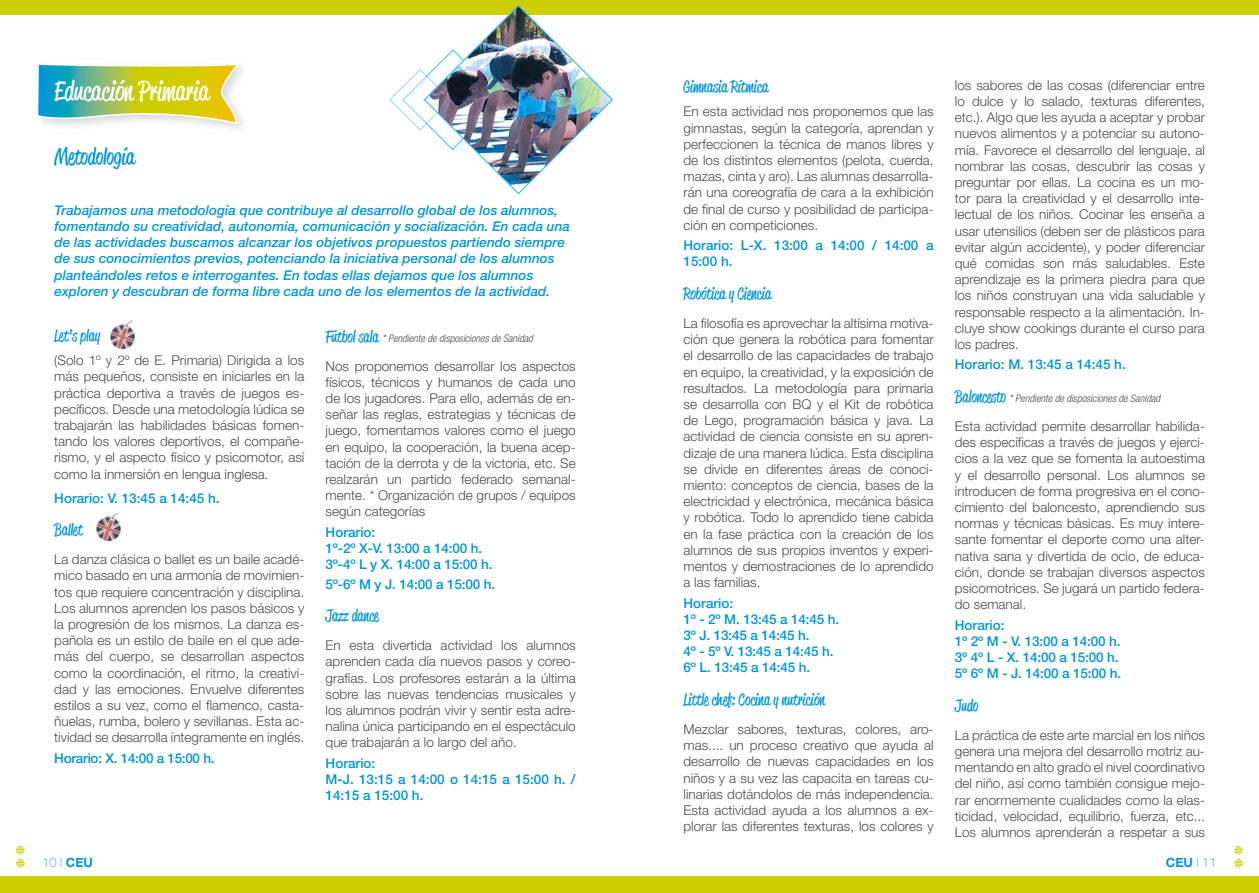
<style>
.page{position:relative;width:1259px;height:893px;background:#fff}
.page>*{position:absolute;margin:0;border:0;box-sizing:border-box;transform-origin:0 0}
.t1{font:27px "Reklame Script";color:#fff}
.t2{font:22.5px "Reklame Script";color:#0095db}
.t3{font:16.5px "Reklame Script";color:#0095db}
.t4{font:300 13.5px/16.2px "Helvetica Neue";color:#4a4a49;text-align:justify}
.t5{font:italic 500 13.5px/16.2px "Helvetica Neue";color:#0095db}
.t6{font:500 13.5px/16.2px "Helvetica Neue";color:#0095db}
.t7{font:500 13.5px "Helvetica Neue";letter-spacing:-.02em;color:#0095db}
.t8{font:100 12.75px "Helvetica Neue";color:#0095db}
.t9{font:700 12.75px "Helvetica Neue";color:#0095db}
.t10{font:italic 300 condensed 10.5px "Helvetica Neue";color:#4a4a49}
.s1{font-family:"Reklame Script";font-weight:400;font-style:normal;font-stretch:normal;font-size:16.5px;color:#0095db}
.s2{font-weight:700}
.s3{font-weight:100}
</style>
<div class="page">
<div style="left:0;top:876px;width:1259px;height:17px;background:#cdce00"></div>
<div style="left:0;top:0;width:1259px;height:14px;background:#cdce00"></div>
<svg style="left:16px;top:846px;width:9px;height:21px"></svg>
<div style="left:15px;top:858px;width:11px;height:11px;border:1px solid #fff;border-radius:50%"></div>
<div style="left:1233px;top:845px;width:11px;height:11px;border:1px solid #fff;border-radius:50%"></div>
<svg style="left:1233px;top:845px;width:10px;height:22px"></svg>
<div style="left:1233px;top:858px;width:11px;height:11px;border:1px solid #fff;border-radius:50%"></div>
<img style="left:110px;top:320px;width:25px;height:30px">
<svg style="left:38px;top:64px;width:201px;height:65px"></svg>
<img style="left:96px;top:513px;width:25px;height:29px">
<img style="left:388px;top:5px;width:226px;height:190px">
<h1 class="t1" style="left:55px;top:72px;width:156px">Educación Primaria</h1>
<h2 class="t2" style="left:55px;top:141px;width:82px">Metodología</h2>
<p class="t5" style="left:55px;top:202px;width:517px">Trabajamos una metodología que contribuye al desarrollo global de los alumnos, fomentando su creatividad, autonomía, comunicación y socialización. En cada una de las actividades buscamos alcanzar los objetivos propuestos partiendo siempre de sus conocimientos previos, potenciando la iniciativa personal de los alumnos planteándoles retos e interrogantes. En todas ellas dejamos que los alumnos exploren y descubran de forma libre cada uno de los elementos de la actividad.</p>
<p class="t3" style="left:54px;top:324px;width:47px">Let’s play</p>
<p class="t4" style="left:54px;top:352px;width:252px">(Solo 1º y 2º de E. Primaria) Dirigida a los más pequeños, consiste en iniciarles en la práctica deportiva a través de juegos es&shy;pecíficos. Desde una metodología lúdica se trabajarán las habilidades básicas fomen&shy;tando los valores deportivos, el compañe&shy;rismo, y el aspecto físico y psicomotor, así como la inmersión en lengua inglesa.</p>
<p class="t6" style="left:54px;top:490px;width:167px">Horario: V. 13:45 a 14:45 h.</p>
<p class="t3" style="left:54px;top:518px;width:30px">Ballet</p>
<p class="t4" style="left:54px;top:551px;width:252px">La danza clásica o ballet es un baile acadé&shy;mico basado en una armonía de movimien&shy;tos que requiere concentración y disciplina.<br>Los alumnos aprenden los pasos básicos y la progresión de los mismos. La danza es&shy;pañola es un estilo de baile en el que ade&shy;más del cuerpo, se desarrollan aspectos como la coordinación, el ritmo, la creativi&shy;dad y las emociones. Envuelve diferentes estilos a su vez, como el flamenco, casta&shy;ñuelas, rumba, bolero y sevillanas. Esta ac&shy;tividad se desarrolla íntegramente en inglés.</p>
<p class="t7" style="left:54px;top:750px;width:162px">Horario: X. 14:00 a 15:00 h.</p>
<p class="t10" style="left:326px;top:332px;width:209px"><span class="s1">Fútbol sala</span> * Pendiente de disposiciones de Sanidad</p>
<p class="t4" style="left:326px;top:357px;width:252px">Nos proponemos desarrollar los aspectos físicos, técnicos y humanos de cada uno de los jugadores. Para ello, además de en&shy;señar las reglas, estrategias y técnicas de juego, fomentamos valores como el juego en equipo, la cooperación, la buena acep&shy;tación de la derrota y de la victoria, etc. Se realzarán un partido federado semanal&shy;mente. * Organización de grupos / equipos según categorías</p>
<p class="t6" style="left:326px;top:524px;width:168px">Horario:<br>1º-2º X-V. 13:00 a 14:00 h.<br>3º-4º L y X. 14:00 a 15:00 h.</p>
<p class="t6" style="left:326px;top:576px;width:171px">5º-6º M y J. 14:00 a 15:00 h.</p>
<p class="t3" style="left:326px;top:604px;width:55px">Jazz dance</p>
<p class="t4" style="left:326px;top:637px;width:252px">En esta divertida actividad los alumnos aprenden cada día nuevos pasos y coreo&shy;grafías. Los profesores estarán a la última sobre las nuevas tendencias musicales y los alumnos podrán vivir y sentir esta adre&shy;nalina única participando en el espectáculo que trabajarán a lo largo del año.</p>
<p class="t6" style="left:326px;top:755px;width:252px">Horario:<br>M-J. 13:15 a 14:00 o 14:15 a 15:00 h. /<br>14:15 a 15:00 h.</p>
<p class="t3" style="left:683px;top:75px;width:86px">Gimnasia Rítmica</p>
<p class="t4" style="left:683px;top:103px;width:252px">En esta actividad nos proponemos que las gimnastas, según la categoría, aprendan y perfeccionen la técnica de manos libres y de los distintos elementos (pelota, cuerda, mazas, cinta y aro). Las alumnas desarrolla&shy;rán una coreografía de cara a la exhibición de final de curso y posibilidad de participa&shy;ción en competiciones.</p>
<p class="t6" style="left:683px;top:237px;width:252px">Horario: L-X. 13:00 a 14:00 / 14:00 a<br>15:00 h.</p>
<p class="t3" style="left:683px;top:282px;width:89px">Robótica y Ciencia</p>
<p class="t4" style="left:683px;top:315px;width:252px">La filosofía es aprovechar la altísima motiva&shy;ción que genera la robótica para fomentar el desarrollo de las capacidades de trabajo en equipo, la creatividad, y la exposición de resultados. La metodología para primaria se desarrolla con BQ y el Kit de robótica de Lego, programación básica y java. La actividad de ciencia consiste en su apren&shy;dizaje de una manera lúdica. Esta disciplina se divide en diferentes áreas de conoci&shy;miento: conceptos de ciencia, bases de la electricidad y electrónica, mecánica básica y robótica. Todo lo aprendido tiene cabida en la fase práctica con la creación de los alumnos de sus propios inventos y experi&shy;mentos y demostraciones de lo aprendido a las familias.</p>
<p class="t6" style="left:683px;top:595px;width:157px">Horario:<br>1º - 2º M. 13:45 a 14:45 h.<br>3º J. 13:45 a 14:45 h.<br>4º - 5º V. 13:45 a 14:45 h.<br>6º L. 13:45 a 14:45 h.</p>
<p class="t3" style="left:683px;top:688px;width:143px">Little chef: Cocina y nutrición</p>
<p class="t4" style="left:683px;top:721px;width:252px">Mezclar sabores, texturas, colores, aro&shy;mas.... un proceso creativo que ayuda al desarrollo de nuevas capacidades en los niños y a su vez las capacita en tareas cu&shy;linarias dotándolos de más independencia.<br>Esta actividad ayuda a los alumnos a ex&shy;plorar las diferentes texturas, los colores y</p>
<p class="t4" style="left:955px;top:77px;width:252px">los sabores de las cosas (diferenciar entre lo dulce y lo salado, texturas diferentes, etc.). Algo que les ayuda a aceptar y probar nuevos alimentos y a potenciar su autono&shy;mía. Favorece el desarrollo del lenguaje, al nombrar las cosas, descubrir las cosas y preguntar por ellas. La cocina es un mo&shy;tor para la creatividad y el desarrollo inte&shy;lectual de los niños. Cocinar les enseña a usar utensilios (deben ser de plásticos para evitar algún accidente), y poder diferenciar qué comidas son más saludables. Este aprendizaje es la primera piedra para que los niños construyan una vida saludable y responsable respecto a la alimentación. In&shy;cluye show cookings durante el curso para los padres.</p>
<p class="t6" style="left:955px;top:356px;width:172px">Horario: M. 13:45 a 14:45 h.</p>
<p class="t10" style="left:955px;top:392px;width:207px"><span class="s1">Baloncesto</span> * Pendiente de disposiciones de Sanidad</p>
<p class="t4" style="left:955px;top:418px;width:252px">Esta actividad permite desarrollar habilida&shy;des específicas a través de juegos y ejerci&shy;cios a la vez que se fomenta la autoestima y el desarrollo personal. Los alumnos se introducen de forma progresiva en el cono&shy;cimiento del baloncesto, aprendiendo sus normas y técnicas básicas. Es muy intere&shy;sante fomentar el deporte como una alter&shy;nativa sana y divertida de ocio, de educa&shy;ción, donde se trabajan diversos aspectos psicomotrices. Se jugará un partido federa&shy;do semanal.</p>
<p class="t6" style="left:955px;top:617px;width:168px">Horario:<br>1º 2º M - V. 13:00 a 14:00 h.<br>3º 4º L - X. 14:00 a 15:00 h.<br>5º 6º M - J. 14:00 a 15:00 h.</p>
<p class="t3" style="left:955px;top:694px;width:25px">Judo</p>
<p class="t4" style="left:955px;top:727px;width:252px">La práctica de este arte marcial en los niños genera una mejora del desarrollo motriz au&shy;mentando en alto grado el nivel coordinativo del niño, así como también consigue mejo&shy;rar enormemente cualidades como la elas&shy;ticidad, velocidad, equilibrio, fuerza, etc...<br>Los alumnos aprenderán a respetar a sus</p>
<p class="t8" style="left:43px;top:855px;width:52px">10 l <span class="s2">CEU</span></p>
<p class="t9" style="left:1166px;top:854px;width:52px">CEU <span class="s3">l 11</span></p>
</div>
